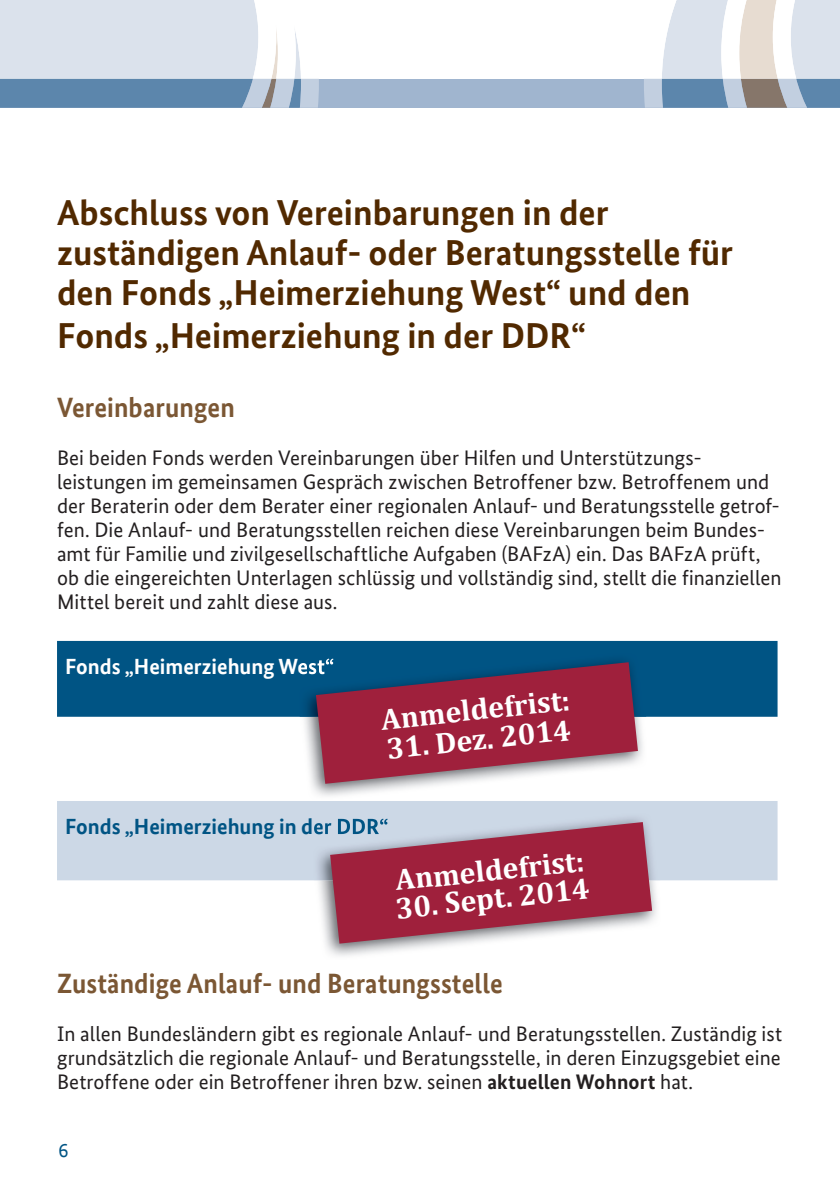
<style>
.page{position:relative;width:840px;height:1191px;background:#fff}
.page>*{position:absolute;margin:0;border:0;box-sizing:border-box;transform-origin:0 0}
.t1{font:700 36px/40px "Bundes Sans";color:#512900}
.t2{font:700 30px "Cambria";color:#fff}
.t3{font:700 28px "Bundes Sans Office";letter-spacing:.005em;color:#7b5734;scale:.95 1}
.t4{font:700 22px "Bundes Sans Office";color:#005484}
.t5{font:700 22px "Bundes Sans Office";color:#fff}
.t6{font:21px/24px "Bundes Sans";letter-spacing:.005em;color:#231f20}
.t7{font:20px "Bundes Sans Office";color:#005484}
.s1{font-weight:700}
</style>
<div class="page">
<div style="left:0;top:79px;width:839px;height:29px;background:#a0b5cf"></div>
<svg style="left:0;top:0;width:319px;height:108px;background:#c2d0df"></svg>
<svg style="left:644px;top:0;width:195px;height:108px"></svg>
<div style="left:57px;top:641px;width:720px;height:76px;background:#005484"></div>
<div style="left:57px;top:801px;width:720px;height:79px;background:#ccd8e6"></div>
<img style="left:299px;top:716px;width:347px;height:80px">
<img style="left:299px;top:654px;width:347px;height:62px">
<img style="left:299px;top:658px;width:17px;height:20px">
<img style="left:317px;top:658px;width:16px;height:4px">
<svg style="left:316px;top:662px;width:321px;height:122px;background:#90405b"></svg>
<img style="left:313px;top:880px;width:347px;height:76px">
<img style="left:313px;top:813px;width:347px;height:67px">
<img style="left:313px;top:818px;width:74px;height:20px">
<svg style="left:330px;top:822px;width:321px;height:121px;background:#a94f66"></svg>
<h1 class="t1" style="left:57px;top:192px;width:677px">Abschluss von Vereinbarungen in der zuständigen Anlauf- oder Beratungsstelle für den Fonds „Heimerziehung West“ und den</h1>
<h1 class="t1" style="left:57px;top:315px;width:530px">Fonds „Heimerziehung in der DDR“</h1>
<h3 class="t3" style="left:57px;top:391px;width:188px">Vereinbarungen</h3>
<p class="t6" style="left:57px;top:445px;width:725px">Bei beiden Fonds werden Vereinbarungen über Hilfen und Unterstützungs&shy;leistungen im gemeinsamen Gespräch zwischen Betroffener bzw. Betroffenem und der Beraterin oder dem Berater einer regionalen Anlauf- und Beratungsstelle getrof&shy;fen. Die Anlauf- und Beratungsstellen reichen diese Vereinbarungen beim Bundes&shy;amt für Familie und zivilgesellschaftliche Aufgaben (BAFzA) ein. Das BAFzA prüft, ob die eingereichten Unterlagen schlüssig und vollständig sind, stellt die finanziellen Mittel bereit und zahlt diese aus.</p>
<p class="t5" style="left:65px;top:653px;width:270px">Fonds „Heimerziehung West“</p>
<h2 class="t2" style="left:379px;top:698px;width:191px;rotate:-6deg">Anmeldefrist:</h2>
<h2 class="t2" style="left:384px;top:728px;width:186px;rotate:-6deg">31. Dez. 2014</h2>
<p class="t4" style="left:65px;top:813px;width:325px">Fonds „Heimerziehung in der DDR“</p>
<h2 class="t2" style="left:393px;top:859px;width:191px;rotate:-6deg">Anmeldefrist:</h2>
<h2 class="t2" style="left:393px;top:887px;width:196px;rotate:-6deg">30. Sept. 2014</h2>
<h3 class="t3" style="left:57px;top:967px;width:470px">Zuständige Anlauf- und Beratungsstelle</h3>
<p class="t6" style="left:57px;top:1021px;width:726px;text-align:justify">In allen Bundesländern gibt es regionale Anlauf- und Beratungsstellen. Zuständig ist grundsätzlich die regionale Anlauf- und Beratungsstelle, in deren Einzugsgebiet eine Betroffene oder ein Betroffener ihren bzw. seinen <span class="s1">aktuellen Wohnort</span> hat.</p>
<p class="t7" style="left:58px;top:1139px;width:11px">6</p>
</div>
